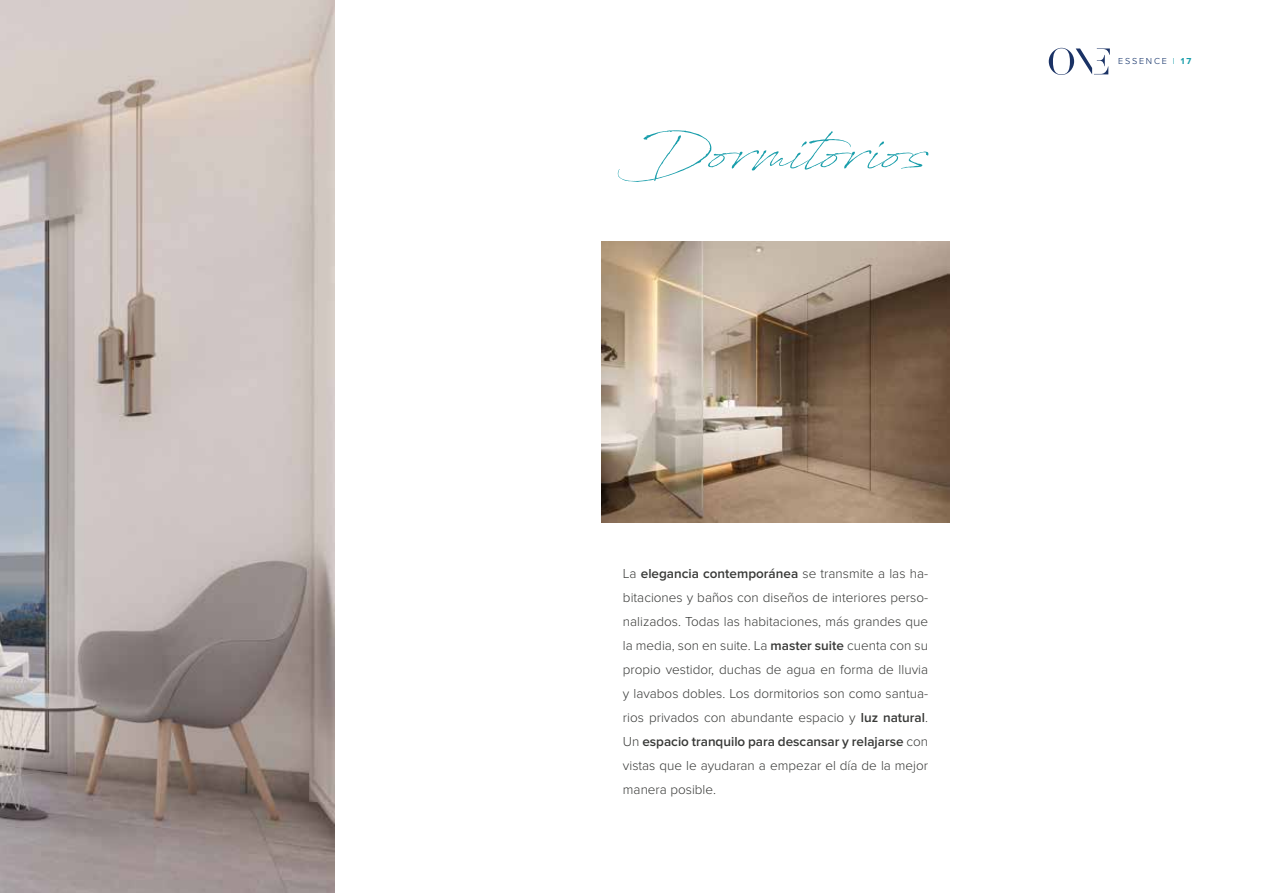
<style>
.page{position:relative;width:1263px;height:893px;background:#fff}
.page>*{position:absolute;margin:0;border:0;box-sizing:border-box;transform-origin:0 0}
.t1{font:60px "Antro Vectra";color:#199eab}
.t2{font:300 13.5px/24px "Proxima Nova";color:#383937;text-align:justify}
.t3{font:300 9px "Proxima Nova";letter-spacing:.2em;color:#082862}
.s1{font-weight:600}
.s2{color:#199eab}
.s3{font-weight:700;color:#199eab}
</style>
<div class="page">
<img style="left:0;top:0;width:335px;height:893px">
<svg style="left:1049px;top:48px;width:61px;height:27px"></svg>
<img style="left:602px;top:242px;width:347px;height:281px">
<h1 class="t1" style="left:624px;top:110px;width:305px">Dormitorios</h1>
<p class="t2" style="left:623px;top:561px;width:307px">La <span class="s1">elegancia contemporánea</span> se transmite a las ha&shy;bitaciones y baños con diseños de interiores perso&shy;nalizados. Todas las habitaciones, más grandes que la media, son en suite. La <span class="s1">master suite</span> cuenta con su propio vestidor, duchas de agua en forma de lluvia y lavabos dobles. Los dormitorios son como santua&shy;rios privados con abundante espacio y <span class="s1">luz natural</span>.<br>Un <span class="s1">espacio tranquilo para descansar y relajarse</span> con vistas que le ayudaran a empezar el día de la mejor manera posible.</p>
<p class="t3" style="left:1118px;top:56px;width:75px">ESSENCE <span class="s2">I</span> <span class="s3">17</span></p>
</div>
